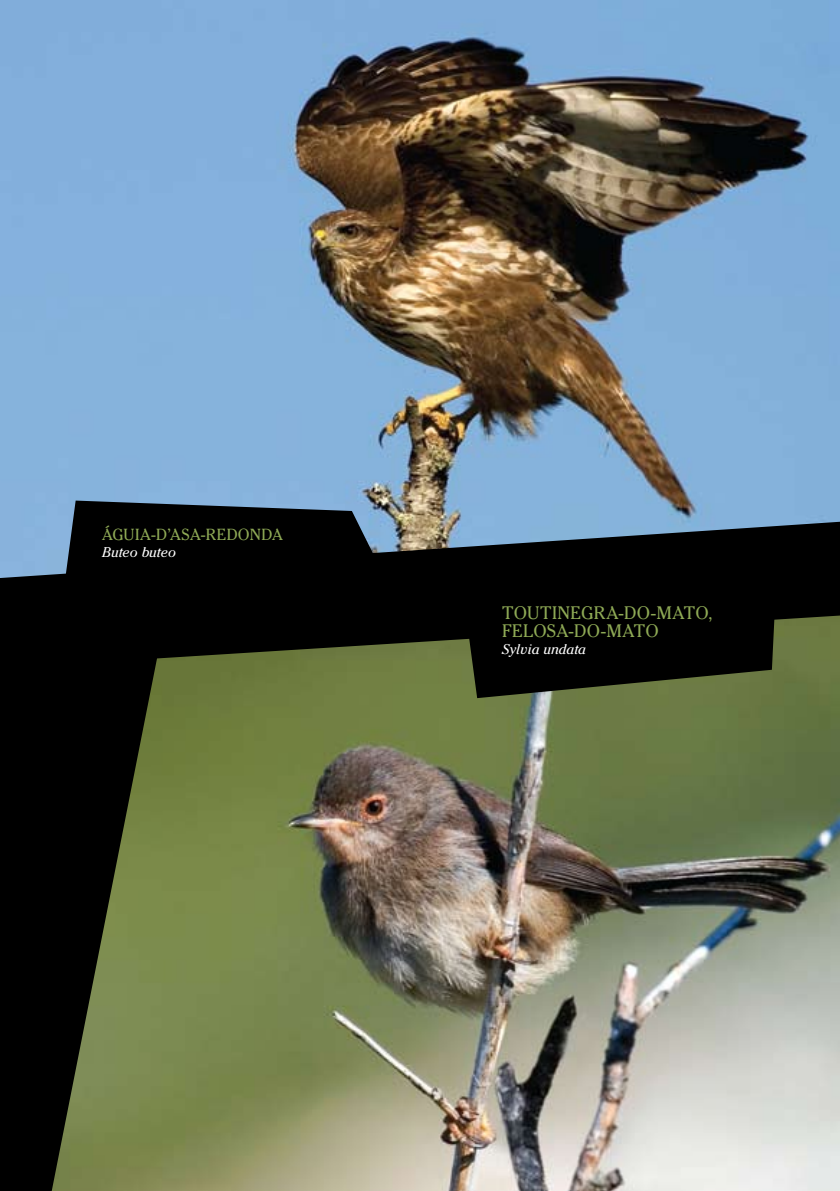
<style>
.page{position:relative;width:840px;height:1191px;background:#fff}
.page>*{position:absolute;margin:0;border:0;box-sizing:border-box;transform-origin:0 0}
.t1{font:18px/18px "Cheltenham";letter-spacing:.02em;color:#8ea955}
.t2{font:16px "Cheltenham";letter-spacing:.025em;color:#8ea955}
.t3{font:italic 14px "Cheltenham";color:#fff}
</style>
<div class="page">
<div style="left:0;top:0;width:839px;height:1191px;background:#000"></div>
<img style="left:0;top:0;width:839px;height:578px">
<img style="left:52px;top:615px;width:787px;height:576px">
<svg style="left:59px;top:500px;width:345px;height:128px"></svg>
<svg style="left:461px;top:615px;width:314px;height:83px"></svg>
<p class="t2" style="left:102px;top:525px;width:182px">ÁGUIA-D’ASA-REDONDA</p>
<p class="t3" style="left:102px;top:544px;width:75px">Buteo buteo</p>
<p class="t1" style="left:502px;top:604px;width:212px">TOUTINEGRA-DO-MATO,<br>FELOSA-DO-MATO</p>
<p class="t3" style="left:502px;top:641px;width:85px">Sylvia undata</p>
</div>
